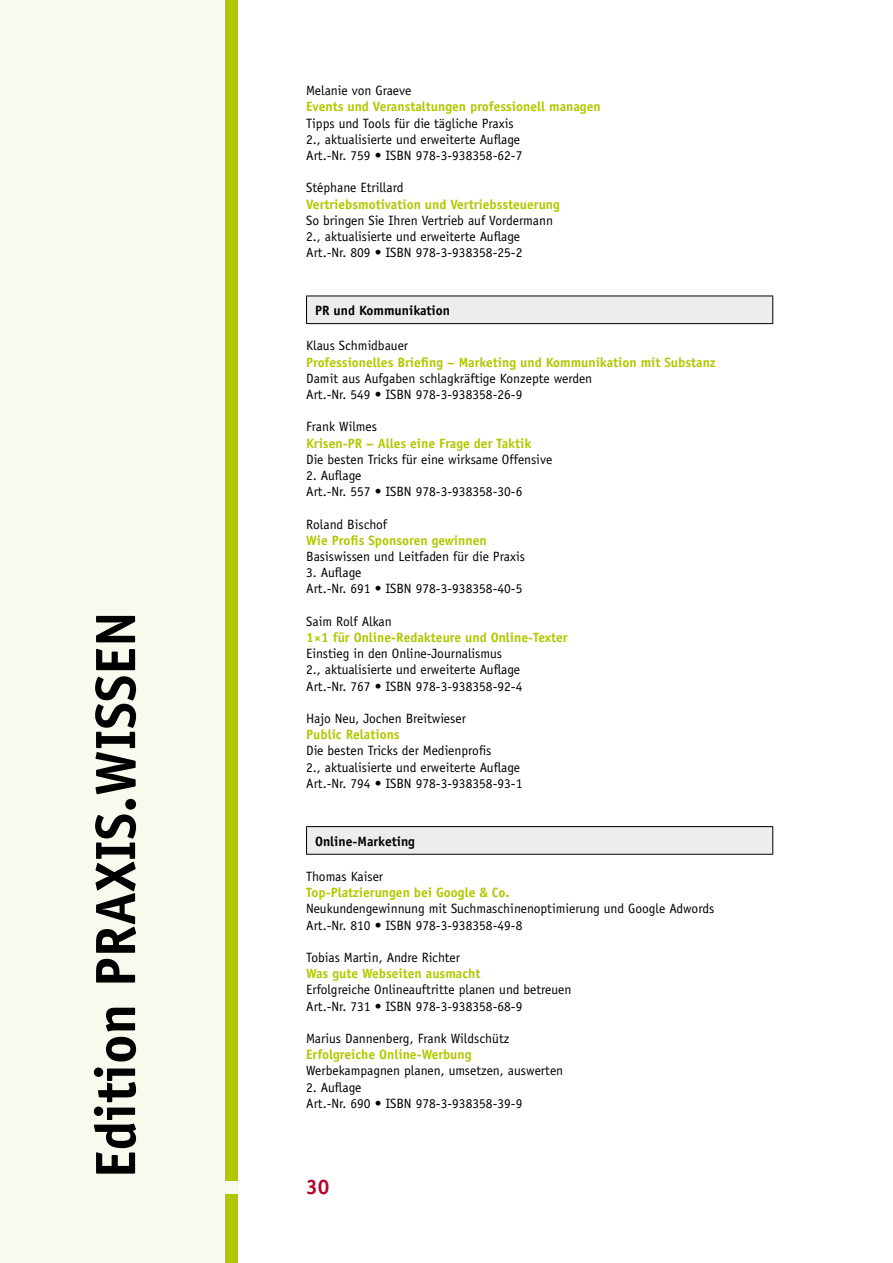
<style>
.page{position:relative;width:893px;height:1263px;background:#fff}
.page>*{position:absolute;margin:0;border:0;box-sizing:border-box;transform-origin:0 0}
.t1{font:700 57px "Officina Sans";color:#000}
.t2{font:700 21px "Officina Sans";color:#b50329}
.t3{font:13.5px/16.2px "Officina Sans";color:#000}
.t4{font:700 13.5px "Officina Sans";color:#b1c800}
.t5{font:700 13.5px "Officina Sans";color:#000}
</style>
<div class="page">
<div style="left:0;top:0;width:238px;height:1263px;background:#f8faed"></div>
<div style="left:225px;top:0;width:13px;height:1180px;background:#b1c800"></div>
<div style="left:225px;top:1194px;width:13px;height:69px;background:#b1c800"></div>
<div style="left:307px;top:296px;width:466px;height:28px;background:#eceded"></div>
<hr style="left:306px;top:296px;width:467px;height:1px;background:#000">
<svg style="left:306px;top:296px;width:1px;height:27px"></svg>
<svg style="left:772px;top:296px;width:1px;height:27px"></svg>
<hr style="left:306px;top:323px;width:467px;height:1px;background:#000">
<div style="left:307px;top:827px;width:466px;height:27px;background:#eceded"></div>
<hr style="left:306px;top:826px;width:467px;height:1px;background:#000">
<svg style="left:306px;top:827px;width:1px;height:27px"></svg>
<svg style="left:772px;top:827px;width:1px;height:27px"></svg>
<hr style="left:306px;top:854px;width:467px;height:1px;background:#000">
<h1 class="t1" style="left:80px;top:1178px;width:568px;rotate:-90deg">Edition PRAXIS.WISSEN</h1>
<p class="t3" style="left:306px;top:83px;width:107px">Melanie von Graeve</p>
<p class="t4" style="left:306px;top:98px;width:296px">Events und Veranstaltungen professionell managen</p>
<p class="t3" style="left:306px;top:115px;width:218px">Tipps und Tools für die tägliche Praxis<br>2., aktualisierte und erweiterte Auflage<br>Art.-Nr. 759 • ISBN 978-3-938358-62-7</p>
<p class="t3" style="left:306px;top:180px;width:99px">Stéphane Etrillard</p>
<p class="t4" style="left:306px;top:196px;width:255px">Vertriebsmotivation und Vertriebssteuerung</p>
<p class="t3" style="left:306px;top:212px;width:248px">So bringen Sie Ihren Vertrieb auf Vordermann<br>2., aktualisierte und erweiterte Auflage<br>Art.-Nr. 809 • ISBN 978-3-938358-25-2</p>
<p class="t5" style="left:315px;top:302px;width:137px">PR und Kommunikation</p>
<p class="t3" style="left:306px;top:338px;width:104px">Klaus Schmidbauer</p>
<p class="t4" style="left:306px;top:354px;width:411px">Professionelles Briefing – Marketing und Kommunikation mit Substanz</p>
<p class="t3" style="left:306px;top:370px;width:288px">Damit aus Aufgaben schlagkräftige Konzepte werden<br>Art.-Nr. 549 • ISBN 978-3-938358-26-9</p>
<p class="t3" style="left:306px;top:419px;width:72px">Frank Wilmes</p>
<p class="t4" style="left:306px;top:435px;width:227px">Krisen-PR – Alles eine Frage der Taktik</p>
<p class="t3" style="left:306px;top:451px;width:248px">Die besten Tricks für eine wirksame Offensive</p>
<p class="t3" style="left:306px;top:467px;width:218px">2. Auflage<br>Art.-Nr. 557 • ISBN 978-3-938358-30-6</p>
<p class="t3" style="left:306px;top:516px;width:82px">Roland Bischof</p>
<p class="t4" style="left:306px;top:532px;width:182px">Wie Profis Sponsoren gewinnen</p>
<p class="t3" style="left:306px;top:548px;width:220px">Basiswissen und Leitfaden für die Praxis</p>
<p class="t3" style="left:306px;top:564px;width:218px">3. Auflage<br>Art.-Nr. 691 • ISBN 978-3-938358-40-5</p>
<p class="t3" style="left:306px;top:613px;width:87px">Saim Rolf Alkan</p>
<p class="t4" style="left:306px;top:629px;width:263px">1×1 für Online-Redakteure und Online-Texter</p>
<p class="t3" style="left:306px;top:645px;width:218px">Einstieg in den Online-Journalismus<br>2., aktualisierte und erweiterte Auflage<br>Art.-Nr. 767 • ISBN 978-3-938358-92-4</p>
<p class="t3" style="left:306px;top:710px;width:161px">Hajo Neu, Jochen Breitwieser</p>
<p class="t4" style="left:306px;top:726px;width:95px">Public Relations</p>
<p class="t3" style="left:306px;top:743px;width:218px">Die besten Tricks der Medienprofis<br>2., aktualisierte und erweiterte Auflage<br>Art.-Nr. 794 • ISBN 978-3-938358-93-1</p>
<p class="t5" style="left:315px;top:833px;width:102px">Online-Marketing</p>
<p class="t3" style="left:306px;top:868px;width:79px">Thomas Kaiser</p>
<p class="t4" style="left:306px;top:884px;width:205px">Top-Platzierungen bei Google &amp; Co.</p>
<p class="t3" style="left:306px;top:901px;width:410px">Neukundengewinnung mit Suchmaschinenoptimierung und Google Adwords<br>Art.-Nr. 810 • ISBN 978-3-938358-49-8</p>
<p class="t3" style="left:306px;top:949px;width:155px">Tobias Martin, Andre Richter</p>
<p class="t4" style="left:306px;top:965px;width:176px">Was gute Webseiten ausmacht</p>
<p class="t3" style="left:306px;top:982px;width:267px">Erfolgreiche Onlineauftritte planen und betreuen<br>Art.-Nr. 731 • ISBN 978-3-938358-68-9</p>
<p class="t3" style="left:306px;top:1030px;width:205px">Marius Dannenberg, Frank Wildschütz</p>
<p class="t4" style="left:306px;top:1046px;width:167px">Erfolgreiche Online-Werbung</p>
<p class="t3" style="left:306px;top:1063px;width:259px">Werbekampagnen planen, umsetzen, auswerten</p>
<p class="t3" style="left:306px;top:1079px;width:218px">2. Auflage<br>Art.-Nr. 690 • ISBN 978-3-938358-39-9</p>
<h2 class="t2" style="left:306px;top:1174px;width:25px">30</h2>
</div>
